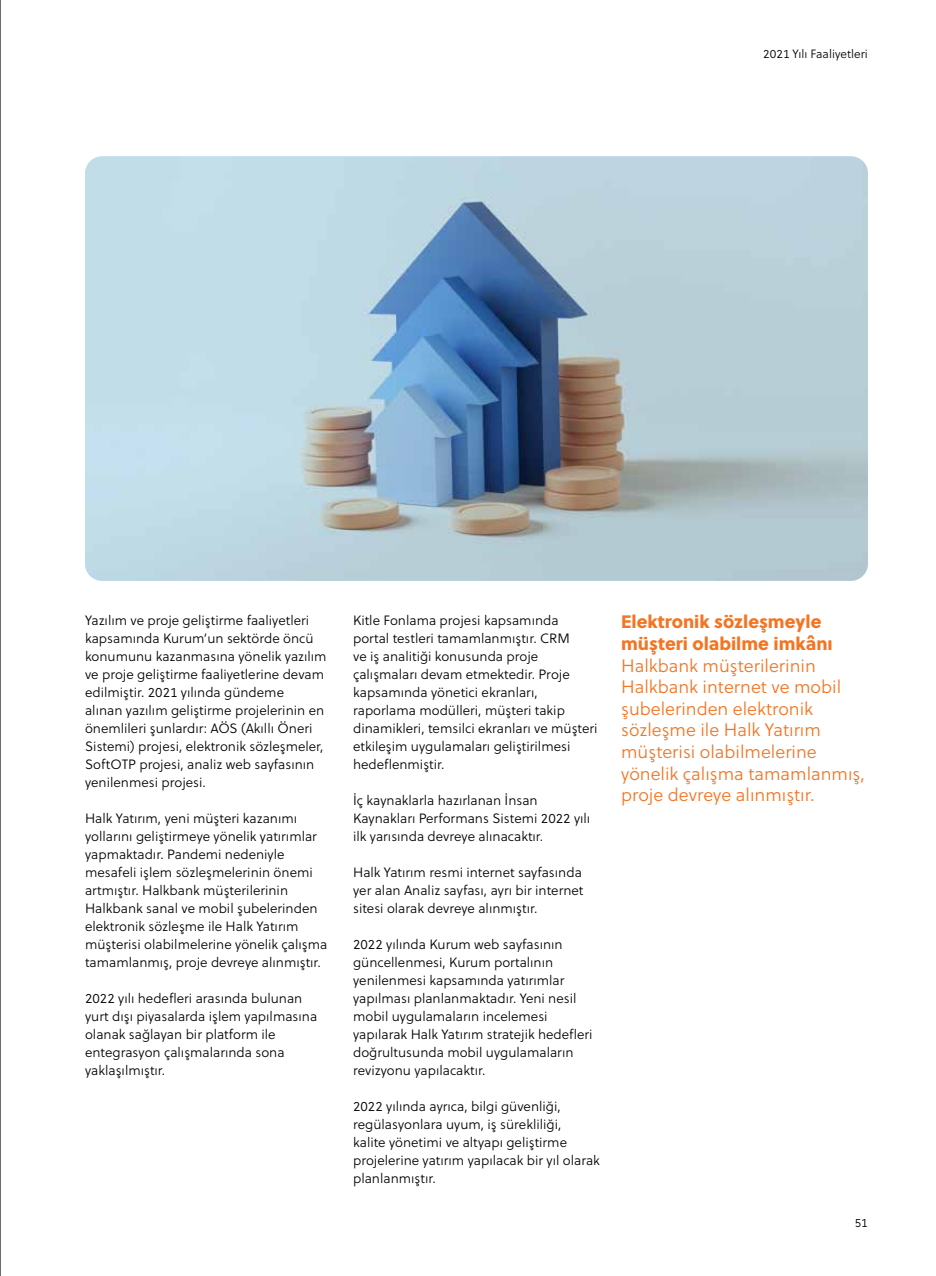
<style>
.page{position:relative;width:936px;height:1276px;background:#fff}
.page>*{position:absolute;margin:0;border:0;box-sizing:border-box;transform-origin:0 0}
.t1{font:18px/21.6px "Soleil Lt";color:#f47421}
.t2{font:18px/21.6px "Soleil Xb";color:#f47421}
.t3{font:13.5px/18px "Soleil Lt";color:#000}
.t4{font:12px "Soleil Lt";color:#000}
</style>
<div class="page">
<img style="left:85px;top:156px;width:782px;height:425px">
<hr style="left:0;top:0;width:1px;height:1276px;background:#000">
<p class="t4" style="left:763px;top:45px;width:106px">2021 Yılı Faaliyetleri</p>
<p class="t3" style="left:85px;top:611px;width:243px">Yazılım ve proje geliştirme faaliyetleri kapsamında Kurum’un sektörde öncü konumunu kazanmasına yönelik yazılım ve proje geliştirme faaliyetlerine devam edilmiştir. 2021 yılında gündeme<br>alınan yazılım geliştirme projelerinin en önemlileri şunlardır: AÖS (Akıllı Öneri Sistemi) projesi, elektronik sözleşmeler, SoftOTP projesi, analiz web sayfasının yenilenmesi projesi.</p>
<p class="t3" style="left:85px;top:809px;width:244px">Halk Yatırım, yeni müşteri kazanımı yollarını geliştirmeye yönelik yatırımlar yapmaktadır. Pandemi nedeniyle mesafeli işlem sözleşmelerinin önemi artmıştır. Halkbank müşterilerinin Halkbank sanal ve mobil şubelerinden elektronik sözleşme ile Halk Yatırım müşterisi olabilmelerine yönelik çalışma tamamlanmış, proje devreye alınmıştır.</p>
<p class="t3" style="left:85px;top:989px;width:233px">2022 yılı hedefleri arasında bulunan yurt dışı piyasalarda işlem yapılmasına olanak sağlayan bir platform ile entegrasyon çalışmalarında sona yaklaşılmıştır.</p>
<p class="t3" style="left:353px;top:611px;width:246px">Kitle Fonlama projesi kapsamında portal testleri tamamlanmıştır. CRM<br>ve iş analitiği konusunda proje çalışmaları devam etmektedir. Proje kapsamında yönetici ekranları, raporlama modülleri, müşteri takip dinamikleri, temsilci ekranları ve müşteri etkileşim uygulamaları geliştirilmesi hedeflenmiştir.</p>
<p class="t3" style="left:353px;top:791px;width:239px">İç kaynaklarla hazırlanan İnsan<br>Kaynakları Performans Sistemi 2022 yılı ilk yarısında devreye alınacaktır.</p>
<p class="t3" style="left:353px;top:863px;width:232px;text-align:justify">Halk Yatırım resmi internet sayfasında yer alan Analiz sayfası, ayrı bir internet sitesi olarak devreye alınmıştır.</p>
<p class="t3" style="left:353px;top:935px;width:241px">2022 yılında Kurum web sayfasının güncellenmesi, Kurum portalının yenilenmesi kapsamında yatırımlar yapılması planlanmaktadır. Yeni nesil mobil uygulamaların incelemesi yapılarak Halk Yatırım stratejik hedefleri doğrultusunda mobil uygulamaların revizyonu yapılacaktır.</p>
<p class="t3" style="left:353px;top:1097px;width:248px">2022 yılında ayrıca, bilgi güvenliği, regülasyonlara uyum, iş sürekliliği,<br>kalite yönetimi ve altyapı geliştirme projelerine yatırım yapılacak bir yıl olarak planlanmıştır.</p>
<h1 class="t2" style="left:621px;top:610px;width:213px">Elektronik sözleşmeyle müşteri olabilme imkânı</h1>
<h1 class="t1" style="left:621px;top:654px;width:245px">Halkbank müşterilerinin<br>Halkbank internet ve mobil şubelerinden elektronik sözleşme ile Halk Yatırım müşterisi olabilmelerine yönelik çalışma tamamlanmış, proje devreye alınmıştır.</h1>
<p class="t4" style="left:854px;top:1214px;width:15px">51</p>
</div>
